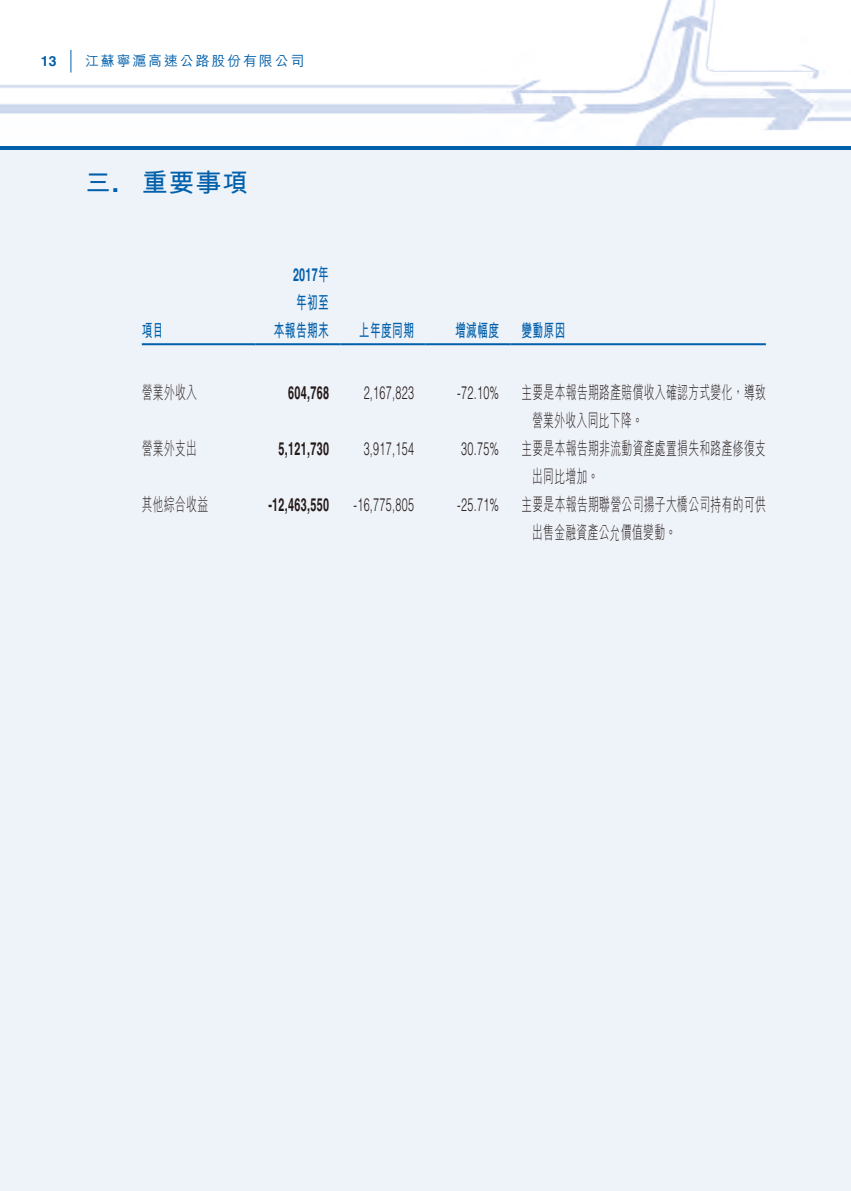
<style>
.page{position:relative;width:851px;height:1191px;background:#fff}
.page>*{position:absolute;margin:0;border:0;box-sizing:border-box;transform-origin:0 0}
.t1{font:700 26px "M Hei HK";color:#0060ab}
.t2{font:300 18px/28px "M Hei HK";letter-spacing:.03em;color:#231916;scale:.6 1}
.t3{font:300 18px "Helvetica LT Std";letter-spacing:.03em;color:#231916;scale:.6 1}
.t4{font:700 18px "Helvetica LT Std";letter-spacing:.03em;color:#231916;scale:.6 1}
.t5{font:700 18px "M Hei HK";letter-spacing:.03em;color:#0060ab;scale:.6 1}
.t6{font:700 18px "Helvetica LT Std";color:#0060ab;scale:.6 1}
.t7{font:500 14px "M Hei HK";letter-spacing:.13em;color:#0060ab}
.t8{font:700 14px "Helvetica LT Std";color:#0060ab}
.s1{font-family:"Helvetica LT Std"}
.s2{font-family:"M Hei HK"}
</style>
<div class="page">
<img style="left:0;top:0;width:850px;height:146px">
<svg style="left:71px;top:50px;width:1px;height:23px"></svg>
<div style="left:0;top:146px;width:850px;height:6px;background:#0060ab"></div>
<div style="left:0;top:150px;width:850px;height:1041px;background:#eef2f9"></div>
<hr style="left:142px;top:343px;width:113px;height:2px;background:#0060ab">
<hr style="left:255px;top:343px;width:85px;height:2px;background:#0060ab">
<hr style="left:340px;top:343px;width:85px;height:2px;background:#0060ab">
<hr style="left:425px;top:343px;width:85px;height:2px;background:#0060ab">
<hr style="left:510px;top:343px;width:255px;height:2px;background:#0060ab">
<p class="t8" style="left:41px;top:52px;width:17px">13</p>
<p class="t7" style="left:85px;top:51px;width:221px">江蘇寧滬高速公路股份有限公司</p>
<h1 class="t1" style="left:85px;top:163px;width:35px">三<span class="s1">.</span></h1>
<h1 class="t1" style="left:142px;top:163px;width:108px">重要事項</h1>
<p class="t6" style="left:293px;top:264px;width:62px">2017<span class="s2">年</span></p>
<p class="t5" style="left:296px;top:289px;width:57px">年初至</p>
<p class="t5" style="left:142px;top:317px;width:38px">項目</p>
<p class="t5" style="left:274px;top:317px;width:94px">本報告期末</p>
<p class="t5" style="left:359px;top:317px;width:94px">上年度同期</p>
<p class="t2" style="left:142px;top:378px;width:94px">營業外收入</p>
<p class="t4" style="left:288px;top:382px;width:70px">604,768</p>
<p class="t3" style="left:363px;top:381px;width:86px">2,167,823</p>
<p class="t2" style="left:142px;top:434px;width:94px">營業外支出</p>
<p class="t4" style="left:278px;top:438px;width:86px">5,121,730</p>
<p class="t3" style="left:363px;top:437px;width:86px">3,917,154</p>
<p class="t2" style="left:142px;top:490px;width:112px">其他綜合收益</p>
<p class="t4" style="left:268px;top:494px;width:103px">-12,463,550</p>
<p class="t3" style="left:353px;top:493px;width:103px">-16,775,805</p>
<p class="t5" style="left:455px;top:317px;width:75px">增減幅度</p>
<p class="t3" style="left:457px;top:381px;width:72px">-72.10%</p>
<p class="t3" style="left:461px;top:437px;width:65px">30.75%</p>
<p class="t3" style="left:457px;top:493px;width:72px">-25.71%</p>
<p class="t5" style="left:521px;top:317px;width:75px">變動原因</p>
<p class="t2" style="left:521px;top:378px;width:409px">主要是本報告期路產賠償收入確認方式變化，導致</p>
<p class="t2" style="left:521px;top:406px;width:409px;text-indent:11px">營業外收入同比下降。<br>主要是本報告期非流動資產處置損失和路產修復支</p>
<p class="t2" style="left:521px;top:462px;width:409px;text-indent:11px">出同比增加。<br>主要是本報告期聯營公司揚子大橋公司持有的可供</p>
<p class="t2" style="left:532px;top:518px;width:242px">出售金融資產公允價值變動。</p>
</div>
